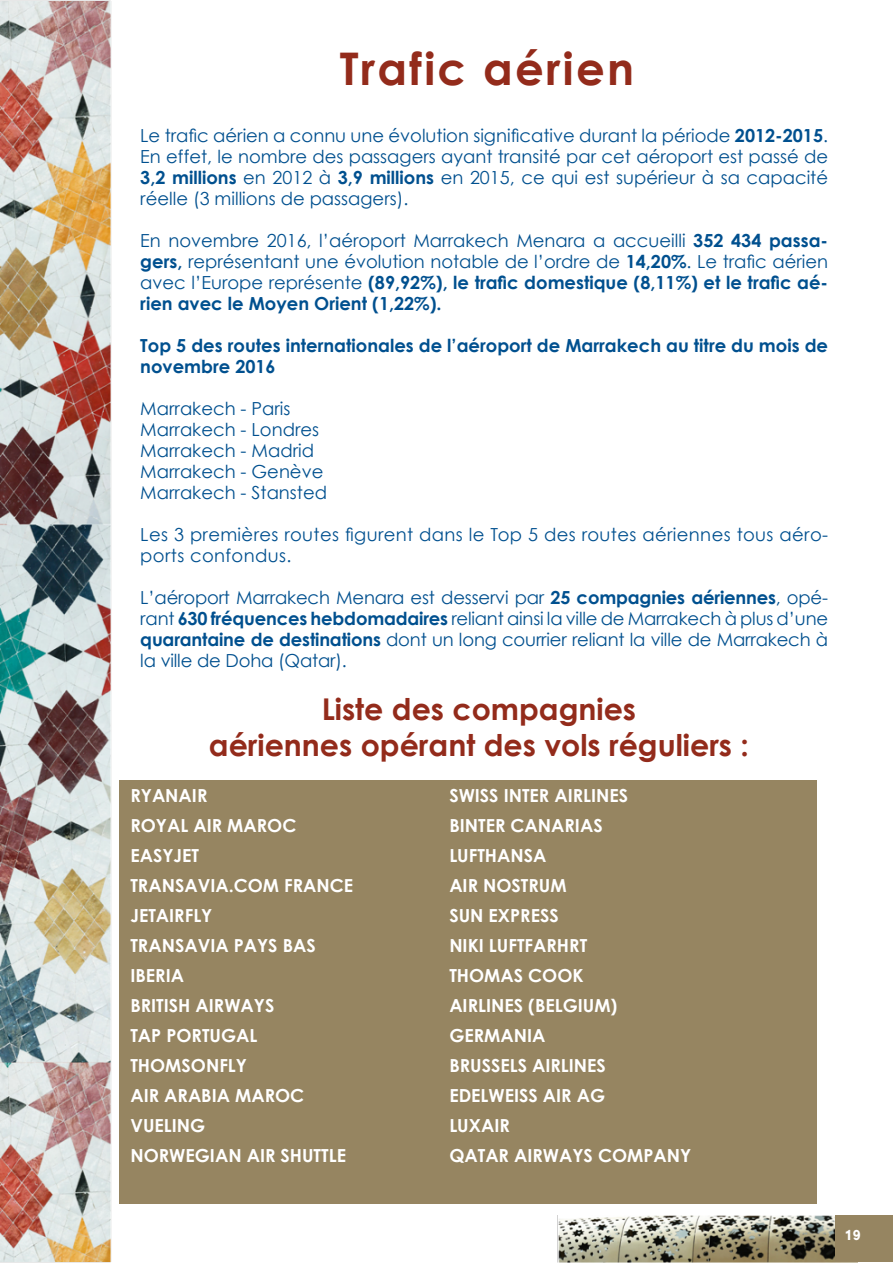
<style>
.page{position:relative;width:893px;height:1263px;background:#fff}
.page>*{position:absolute;margin:0;border:0;box-sizing:border-box;transform-origin:0 0}
.t1{font:700 45px "Century Gothic";letter-spacing:.05em;color:#932b1b}
.t2{font:700 30px "Century Gothic";color:#932b1b}
.t3{font:700 21px "Win Soft Pro";color:#fff}
.t4{font:18px/21px "Century Gothic";color:#00508f;text-align:justify}
.t5{font:700 18px "Century Gothic";color:#fff}
.t6{font:18px/21px "Century Gothic";letter-spacing:.02em;color:#00508f}
.t7{font:700 18px/21px "Century Gothic";color:#00508f}
.s1{font-weight:700}
</style>
<div class="page">
<img style="left:0;top:1px;width:111px;height:1261px">
<div style="left:119px;top:780px;width:697px;height:423px;background:#968561"></div>
<img style="left:557px;top:1215px;width:300px;height:48px">
<div style="left:835px;top:1215px;width:58px;height:47px;background:#968561"></div>
<p class="t1" style="left:340px;top:40px;width:296px">Trafic aérien</p>
<p class="t4" style="left:140px;top:125px;width:689px">Le trafic aérien a connu une évolution significative durant la période <span class="s1">2012-2015</span>.<br>En effet, le nombre des passagers ayant transité par cet aéroport est passé de <span class="s1">3,2 millions</span> en 2012 à <span class="s1">3,9 millions</span> en 2015, ce qui est supérieur à sa capacité réelle (3 millions de passagers).</p>
<p class="t4" style="left:140px;top:230px;width:689px">En novembre 2016, l’aéroport Marrakech Menara a accueilli <span class="s1">352 434 passa&shy;gers,</span> représentant une évolution notable de l’ordre de <span class="s1">14,20%</span>. Le trafic aérien avec l’Europe représente <span class="s1">(89,92%), le trafic domestique (8,11%) et le trafic aé&shy;rien avec le Moyen Orient (1,22%).</span></p>
<p class="t7" style="left:140px;top:335px;width:689px">Top 5 des routes internationales de l’aéroport de Marrakech au titre du mois de novembre 2016</p>
<p class="t4" style="left:140px;top:398px;width:152px">Marrakech - Paris</p>
<p class="t4" style="left:140px;top:419px;width:180px">Marrakech - Londres</p>
<p class="t4" style="left:140px;top:440px;width:175px">Marrakech - Madrid</p>
<p class="t4" style="left:140px;top:461px;width:185px">Marrakech - Genève</p>
<p class="t4" style="left:140px;top:482px;width:188px">Marrakech - Stansted</p>
<p class="t6" style="left:140px;top:524px;width:689px">Les 3 premières routes figurent dans le Top 5 des routes aériennes tous aéro&shy;ports confondus.</p>
<p class="t4" style="left:140px;top:587px;width:689px">L’aéroport Marrakech Menara est desservi par <span class="s1">25 compagnies aériennes</span>, opé&shy;rant <span class="s1">630 fréquences hebdomadaires</span> reliant ainsi la ville de Marrakech à plus d’une <span class="s1">quarantaine de destinations</span> dont un long courrier reliant la ville de Marrakech à la ville de Doha (Qatar).</p>
<p class="t2" style="left:322px;top:690px;width:316px">Liste des compagnies</p>
<p class="t2" style="left:209px;top:726px;width:542px">aériennes opérant des vols réguliers :</p>
<p class="t5" style="left:130px;top:784px;width:79px">RYANAIR</p>
<p class="t5" style="left:130px;top:814px;width:167px">ROYAL AIR MAROC</p>
<p class="t5" style="left:130px;top:844px;width:70px">EASYJET</p>
<p class="t5" style="left:130px;top:874px;width:224px">TRANSAVIA.COM FRANCE</p>
<p class="t5" style="left:130px;top:904px;width:84px">JETAIRFLY</p>
<p class="t5" style="left:130px;top:934px;width:187px">TRANSAVIA PAYS BAS</p>
<p class="t5" style="left:130px;top:964px;width:55px">IBERIA</p>
<p class="t5" style="left:130px;top:994px;width:145px">BRITISH AIRWAYS</p>
<p class="t5" style="left:130px;top:1024px;width:129px">TAP PORTUGAL</p>
<p class="t5" style="left:130px;top:1054px;width:118px">THOMSONFLY</p>
<p class="t5" style="left:130px;top:1084px;width:175px">AIR ARABIA MAROC</p>
<p class="t5" style="left:130px;top:1114px;width:76px">VUELING</p>
<p class="t5" style="left:130px;top:1144px;width:217px">NORWEGIAN AIR SHUTTLE</p>
<p class="t5" style="left:449px;top:784px;width:180px">SWISS INTER AIRLINES</p>
<p class="t5" style="left:449px;top:814px;width:155px">BINTER CANARIAS</p>
<p class="t5" style="left:449px;top:844px;width:99px">LUFTHANSA</p>
<p class="t5" style="left:449px;top:874px;width:119px">AIR NOSTRUM</p>
<p class="t5" style="left:449px;top:904px;width:111px">SUN EXPRESS</p>
<p class="t5" style="left:449px;top:934px;width:139px">NIKI LUFTFARHRT</p>
<p class="t5" style="left:449px;top:964px;width:136px">THOMAS COOK</p>
<p class="t5" style="left:449px;top:994px;width:170px">AIRLINES (BELGIUM)</p>
<p class="t5" style="left:449px;top:1024px;width:98px">GERMANIA</p>
<p class="t5" style="left:449px;top:1054px;width:158px">BRUSSELS AIRLINES</p>
<p class="t5" style="left:449px;top:1084px;width:157px">EDELWEISS AIR AG</p>
<p class="t5" style="left:449px;top:1114px;width:62px">LUXAIR</p>
<p class="t5" style="left:449px;top:1144px;width:243px">QATAR AIRWAYS COMPANY</p>
<p class="t3" style="left:844px;top:1219px;width:19px">19</p>
</div>
